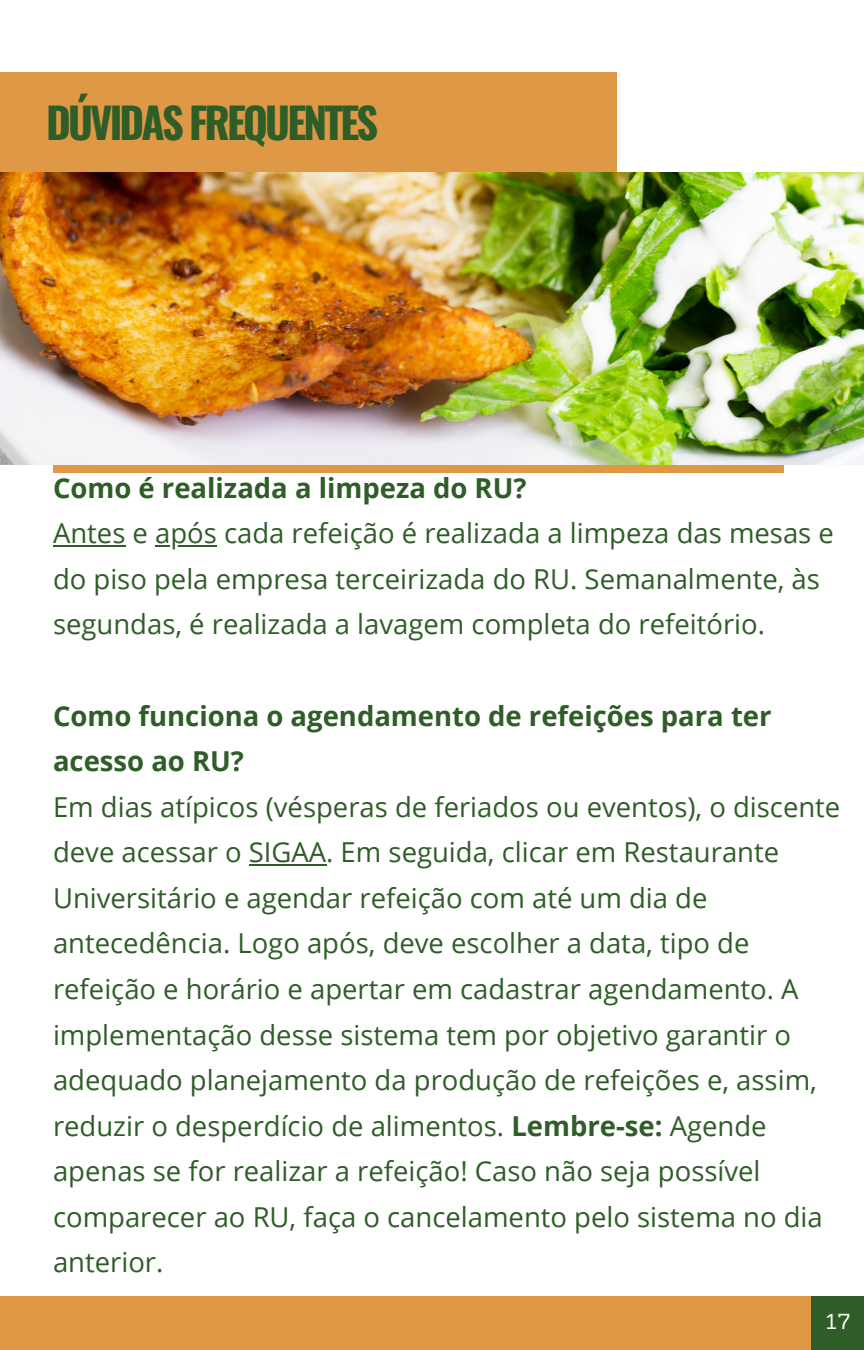
<style>
.page{position:relative;width:864px;height:1350px;background:#fff}
.page>*{position:absolute;margin:0;border:0;box-sizing:border-box;transform-origin:0 0}
.t1{font:700 42.3px "Oswald";letter-spacing:-.065em;color:#2f5d28}
.t2{font:27.45px/45.4px "Open Sans";color:#2f5d28}
.t3{font:700 27.45px/45.4px "Open Sans";color:#2f5d28}
.t4{font:20.93px "Sanchez";color:#fff}
.s1{font-weight:700}
</style>
<div class="page">
<div style="left:811px;top:1296px;width:53px;height:54px;background:#2f5d28"></div>
<div style="left:0;top:1296px;width:811px;height:54px;background:#df9846"></div>
<div style="left:0;top:73px;width:617px;height:133px;background:#df9846"></div>
<div style="left:53px;top:464px;width:731px;height:8px;background:#df9846"></div>
<img style="left:0;top:173px;width:864px;height:292px">
<hr style="left:53px;top:545px;width:72px;height:2px;background:#2f5d28">
<hr style="left:155px;top:545px;width:62px;height:2px;background:#2f5d28">
<hr style="left:249px;top:864px;width:77px;height:2px;background:#2f5d28">
<p class="t1" style="left:46px;top:90px;width:334px">DÚVIDAS FREQUENTES</p>
<p class="t3" style="left:53px;top:464px;width:475px">Como é realizada a limpeza do RU?</p>
<p class="t2" style="left:53px;top:510px;width:782px">Antes e após cada refeição é realizada a limpeza das mesas e do piso pela empresa terceirizada do RU. Semanalmente, às segundas, é realizada a lavagem completa do refeitório.</p>
<p class="t3" style="left:53px;top:692px;width:720px">Como funciona o agendamento de refeições para ter acesso ao RU?</p>
<p class="t2" style="left:53px;top:783px;width:789px">Em dias atípicos (vésperas de feriados ou eventos), o discente deve acessar o SIGAA. Em seguida, clicar em Restaurante Universitário e agendar refeição com até um dia de antecedência. Logo após, deve escolher a data, tipo de refeição e horário e apertar em cadastrar agendamento. A implementação desse sistema tem por objetivo garantir o adequado planejamento da produção de refeições e, assim, reduzir o desperdício de alimentos. <span class="s1">Lembre-se:</span> Agende apenas se for realizar a refeição! Caso não seja possível comparecer ao RU, faça o cancelamento pelo sistema no dia anterior.</p>
<p class="t4" style="left:826px;top:1308px;width:26px">17</p>
</div>
